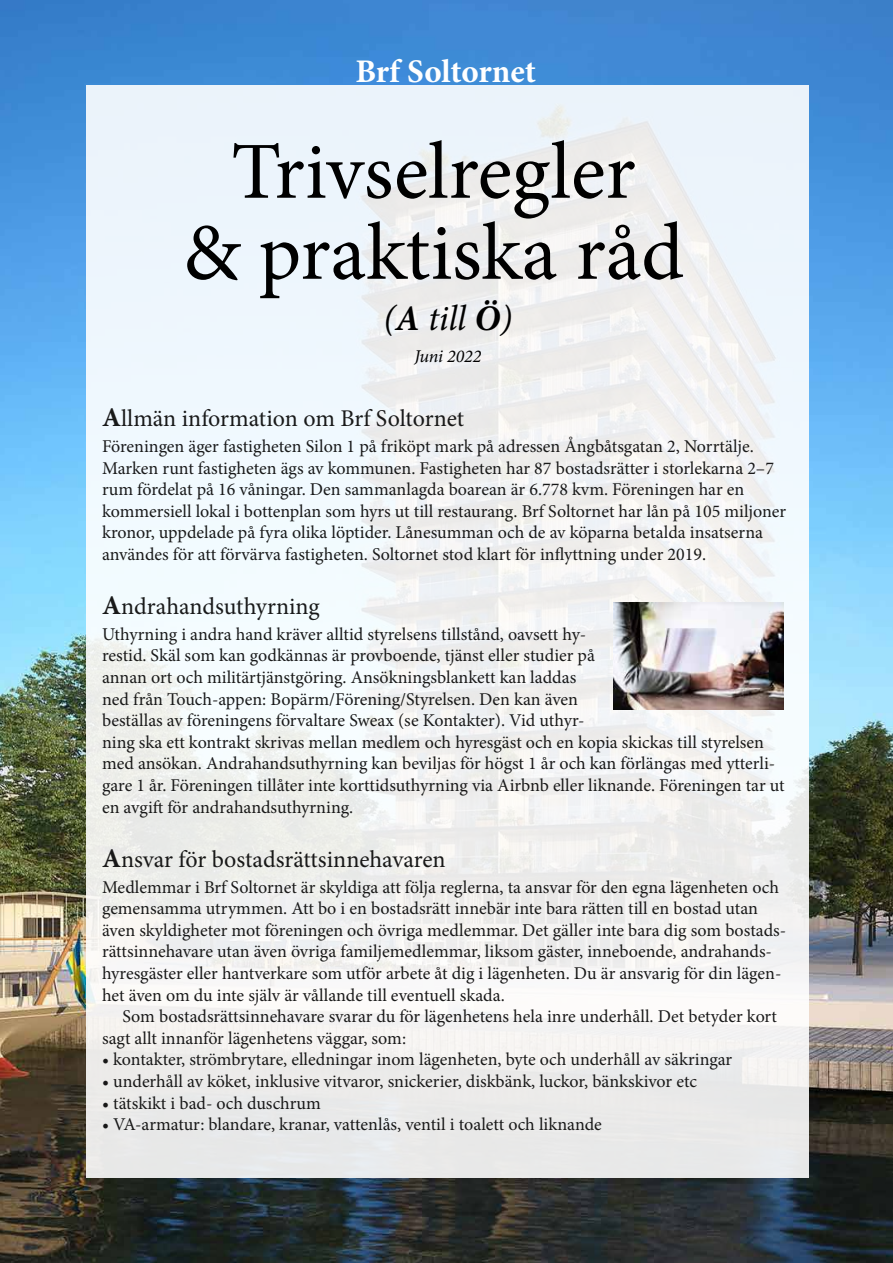
<style>
.page{position:relative;width:893px;height:1263px;background:#fff}
.page>*{position:absolute;margin:0;border:0;box-sizing:border-box;transform-origin:0 0}
.t1{font:81px/81px "Minion Pro";color:#000;text-align:center}
.t2{font:italic 36px "Minion Pro";color:#000}
.t3{font:700 33px "Minion Pro";color:#fff}
.t4{font:24px "Minion Pro";letter-spacing:-.005em;color:#000}
.t5{font:18px/21.6px "Minion Pro";color:#000}
.t6{font:italic 18px "Minion Pro";letter-spacing:-.005em;color:#000}
.s1{font-weight:700}
.s2{font-weight:700;font-size:27px}
</style>
<div class="page">
<img style="left:0;top:0;width:893px;height:1263px">
<div style="left:86px;top:85px;width:723px;height:1093px;background:#eff3f3"></div>
<img style="left:613px;top:603px;width:170px;height:106px">
<h3 class="t3" style="left:355px;top:48px;width:182px">Brf Soltornet</h3>
<h1 class="t1" style="left:183px;top:132px;width:503px">Trivselregler<br>&amp; praktiska råd</h1>
<h2 class="t2" style="left:383px;top:294px;width:130px">(<span class="s1">A</span> till <span class="s1">Ö</span>)</h2>
<p class="t6" style="left:414px;top:344px;width:69px">Juni 2022</p>
<h3 class="t4" style="left:102px;top:402px;width:364px"><span class="s2">A</span>llmän information om Brf Soltornet</h3>
<p class="t5" style="left:102px;top:435px;width:686px">Föreningen äger fastigheten Silon 1 på friköpt mark på adressen Ångbåtsgatan 2, Norrtälje.<br>Marken runt fastigheten ägs av kommunen. Fastigheten har 87 bostadsrätter i storlekarna 2–7 rum fördelat på 16 våningar. Den sammanlagda boarean är 6.778 kvm. Föreningen har en kommersiell lokal i bottenplan som hyrs ut till restaurang. Brf Soltornet har lån på 105 miljoner kronor, uppdelade på fyra olika löptider. Lånesumman och de av köparna betalda insatserna användes för att förvärva fastigheten. Soltornet stod klart för inflyttning under 2019.</p>
<h3 class="t4" style="left:102px;top:590px;width:219px"><span class="s2">A</span>ndrahandsuthyrning</h3>
<p class="t5" style="left:102px;top:623px;width:684px">Uthyrning i andra hand kräver alltid styrelsens tillstånd, oavsett hy-<br>restid. Skäl som kan godkännas är provboende, tjänst eller studier på<br>annan ort och militärtjänstgöring. Ansökningsblankett kan laddas<br>ned från Touch-appen: Bopärm/Förening/Styrelsen. Den kan även<br>beställas av föreningens förvaltare Sweax (se Kontakter). Vid uthyr-<br>ning ska ett kontrakt skrivas mellan medlem och hyresgäst och en kopia skickas till styrelsen med ansökan. Andrahandsuthyrning kan beviljas för högst 1 år och kan förlängas med ytterli&shy;gare 1 år. Föreningen tillåter inte korttidsuthyrning via Airbnb eller liknande. Föreningen tar ut en avgift för andrahandsuthyrning.</p>
<h3 class="t4" style="left:102px;top:843px;width:345px"><span class="s2">A</span>nsvar för bostadsrättsinnehavaren</h3>
<p class="t5" style="left:102px;top:876px;width:686px">Medlemmar i Brf Soltornet är skyldiga att följa reglerna, ta ansvar för den egna lägenheten och gemensamma utrymmen. Att bo i en bostadsrätt innebär inte bara rätten till en bostad utan även skyldigheter mot föreningen och övriga medlemmar. Det gäller inte bara dig som bostads&shy;rättsinnehavare utan även övriga familjemedlemmar, liksom gäster, inneboende, andrahands&shy;hyresgäster eller hantverkare som utför arbete åt dig i lägenheten. Du är ansvarig för din lägen&shy;het även om du inte själv är vållande till eventuell skada.</p>
<p class="t5" style="left:102px;top:1006px;width:676px;text-indent:20px">Som bostadsrättsinnehavare svarar du för lägenhetens hela inre underhåll. Det betyder kort sagt allt innanför lägenhetens väggar, som:</p>
<p class="t5" style="left:102px;top:1049px;width:632px">• kontakter, strömbrytare, elledningar inom lägenheten, byte och underhåll av säkringar</p>
<p class="t5" style="left:102px;top:1070px;width:596px">• underhåll av köket, inklusive vitvaror, snickerier, diskbänk, luckor, bänkskivor etc</p>
<p class="t5" style="left:102px;top:1092px;width:220px">• tätskikt i bad- och duschrum</p>
<p class="t5" style="left:102px;top:1114px;width:501px">• VA-armatur: blandare, kranar, vattenlås, ventil i toalett och liknande</p>
</div>
